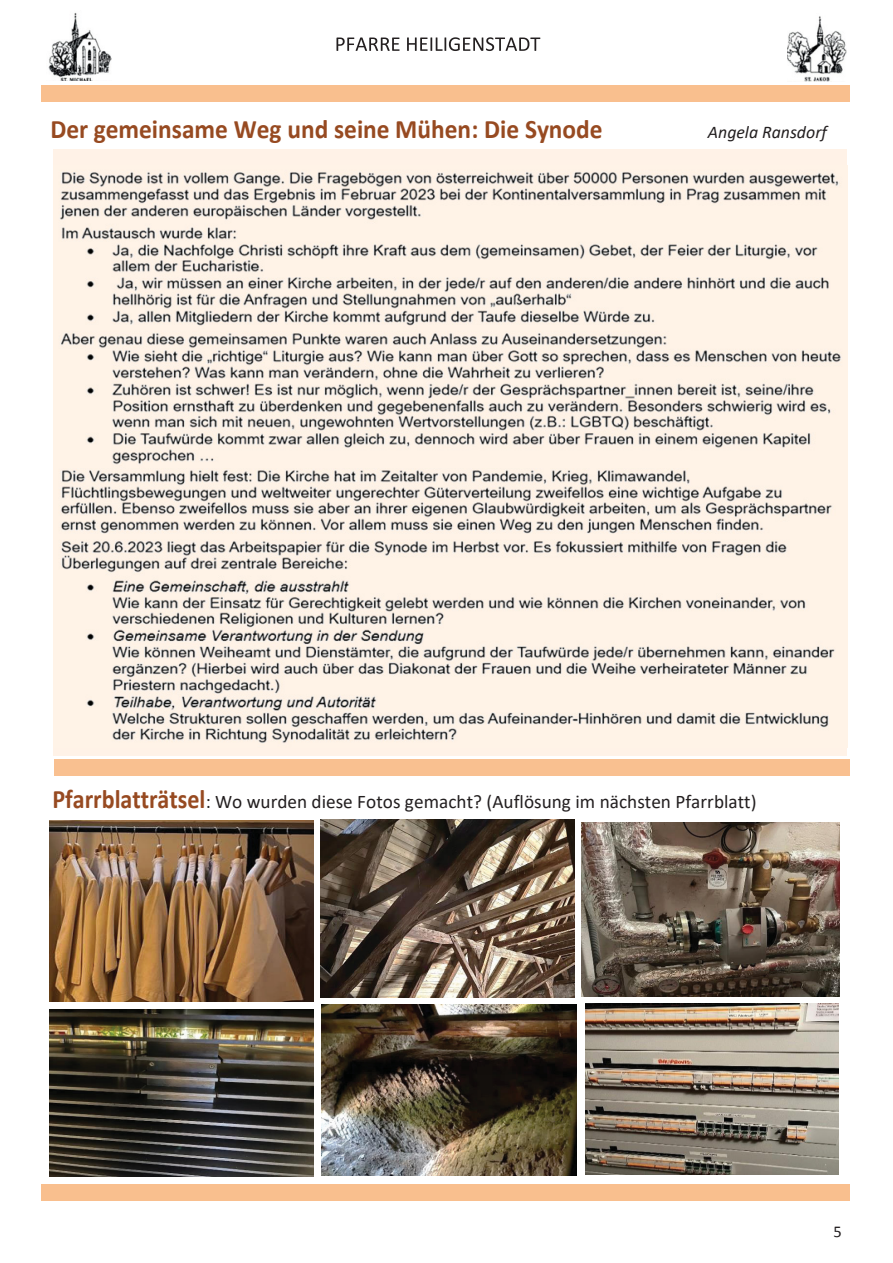
<style>
.page{position:relative;width:893px;height:1263px;background:#fff}
.page>*{position:absolute;margin:0;border:0;box-sizing:border-box;transform-origin:0 0}
.t1{font:700 26.7px "Calibri";color:#974a21;scale:.95 1}
.t2{font:19.2px "Calibri";color:#231f20}
.t3{font:italic 17.85px "Calibri";color:#231f20}
.t4{font:16.5px "Calibri";color:#231f20}
.s1{font-weight:700;font-size:26.7px;color:#974a21}
</style>
<div class="page">
<div style="left:41px;top:86px;width:808px;height:16px;background:#f9bf8e"></div>
<div style="left:41px;top:1184px;width:808px;height:17px;background:#f9bf8e"></div>
<div style="left:54px;top:149px;width:793px;height:607px;background:#fff2e7"></div>
<img style="left:322px;top:1004px;width:255px;height:172px">
<div style="left:54px;top:759px;width:796px;height:17px;background:#f9c090"></div>
<img style="left:320px;top:820px;width:254px;height:178px">
<img style="left:582px;top:823px;width:257px;height:173px">
<img style="left:585px;top:1004px;width:254px;height:171px">
<img style="left:53px;top:165px;width:788px;height:583px">
<img style="left:49px;top:820px;width:264px;height:181px">
<img style="left:50px;top:1009px;width:264px;height:168px">
<img style="left:48px;top:12px;width:63px;height:69px">
<img style="left:787px;top:16px;width:60px;height:65px">
<svg style="left:336px;top:37px;width:63px;height:14px"></svg>
<svg style="left:407px;top:37px;width:133px;height:14px"></svg>
<h1 class="t1" style="left:50px;top:118px;width:583px">Der gemeinsame Weg und seine Mühen: Die Synode</h1>
<p class="t3" style="left:708px;top:125px;width:120px">Angela Ransdorf</p>
<p class="t2" style="left:52px;top:793px;width:706px"><span class="s1">Pfarrblatträtsel</span>: Wo wurden diese Fotos gemacht? (Auflösung im nächsten Pfarrblatt)</p>
<p class="t4" style="left:833px;top:1225px;width:10px">5</p>
</div>
